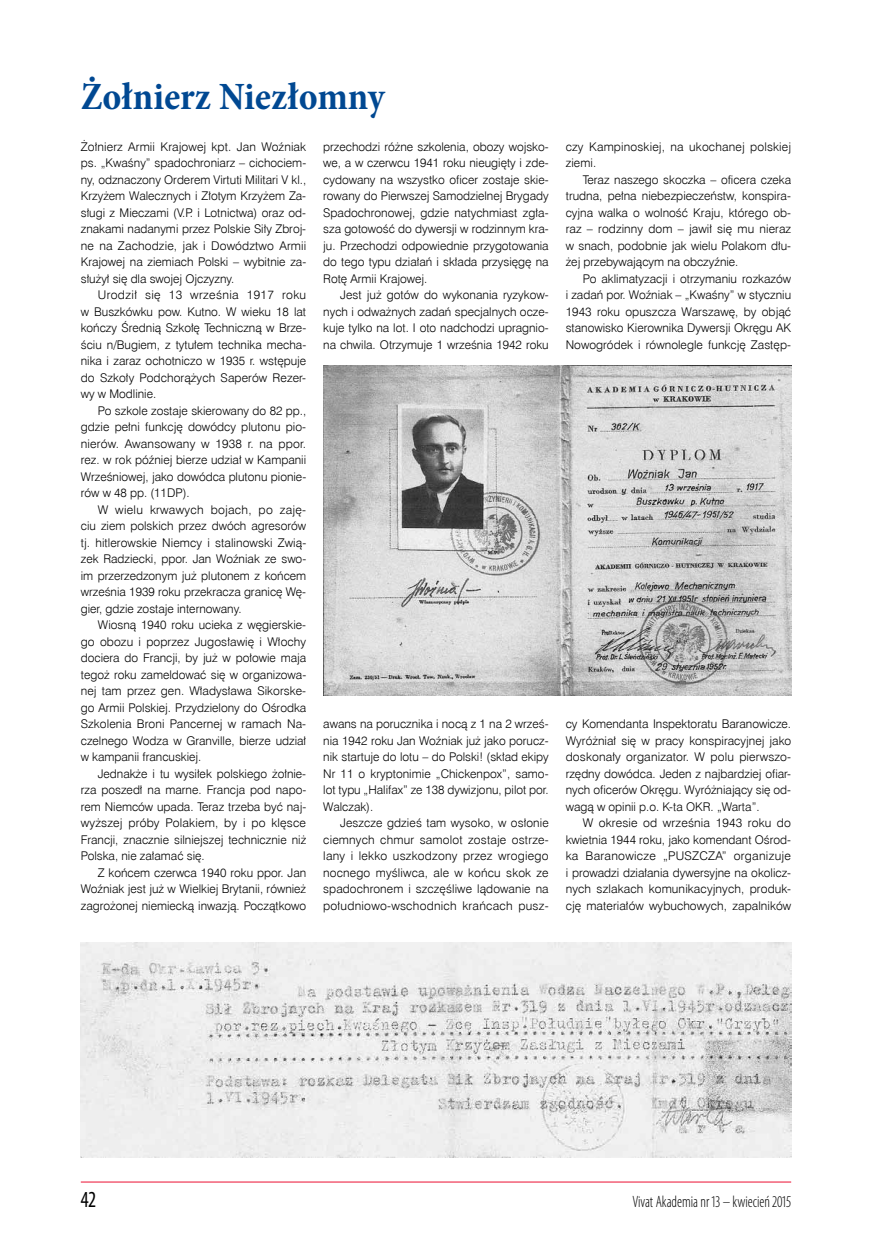
<style>
.page{position:relative;width:872px;height:1242px;background:#fff}
.page>*{position:absolute;margin:0;border:0;box-sizing:border-box;transform-origin:0 0}
.t1{font:700 condensed 39px "Minion Pro";color:#004892}
.t2{font:condensed 23.1px "Myriad Pro";color:#000;scale:.91 1}
.t3{font:300 condensed 16.5px "Myriad Pro";color:#000;scale:.91 1}
.t4{font:12px/16.5px "Swis 721 Lt EU";color:#000;text-align:justify}
</style>
<div class="page">
<hr style="left:81px;top:1181px;width:710px;height:1px;background:#ed1a3b">
<img style="left:323px;top:365px;width:468px;height:330px">
<img style="left:81px;top:943px;width:710px;height:214px">
<h1 class="t1" style="left:81px;top:70px;width:306px">Żołnierz Niezłomny</h1>
<p class="t4" style="left:81px;top:138px;width:227px">Żołnierz Armii Krajowej kpt. Jan Woźniak ps. „Kwaśny” spadochroniarz – cichociem&shy;ny, odznaczony Orderem Virtuti Militari V kl., Krzyżem Walecznych i Złotym Krzyżem Za&shy;sługi z Mieczami (V.P. i Lotnictwa) oraz od&shy;znakami nadanymi przez Polskie Siły Zbroj&shy;ne na Zachodzie, jak i Dowództwo Armii Krajowej na ziemiach Polski – wybitnie za&shy;służył się dla swojej Ojczyzny.</p>
<p class="t4" style="left:81px;top:287px;width:227px;text-indent:17px">Urodził się 13 września 1917 roku w Buszkówku pow. Kutno. W wieku 18 lat kończy Średnią Szkołę Techniczną w Brze&shy;ściu n/Bugiem, z tytułem technika mecha&shy;nika i zaraz ochotniczo w 1935 r. wstępuje do Szkoły Podchorążych Saperów Rezer&shy;wy w Modlinie.</p>
<p class="t4" style="left:81px;top:402px;width:227px;text-indent:17px">Po szkole zostaje skierowany do 82 pp., gdzie pełni funkcję dowódcy plutonu pio&shy;nierów. Awansowany w 1938 r. na ppor. rez. w rok później bierze udział w Kampanii Wrześniowej, jako dowódca plutonu pionie&shy;rów w 48 pp. (11DP).</p>
<p class="t4" style="left:81px;top:501px;width:227px;text-indent:17px">W wielu krwawych bojach, po zaję&shy;ciu ziem polskich przez dwóch agresorów tj. hitlerowskie Niemcy i stalinowski Zwią&shy;zek Radziecki, ppor. Jan Woźniak ze swo&shy;im przerzedzonym już plutonem z końcem września 1939 roku przekracza granicę Wę&shy;gier, gdzie zostaje internowany.</p>
<p class="t4" style="left:81px;top:617px;width:227px;text-indent:17px">Wiosną 1940 roku ucieka z węgierskie&shy;go obozu i poprzez Jugosławię i Włochy dociera do Francji, by już w połowie maja tegoż roku zameldować się w organizowa&shy;nej tam przez gen. Władysława Sikorske&shy;go Armii Polskiej. Przydzielony do Ośrodka Szkolenia Broni Pancernej w ramach Na&shy;czelnego Wodza w Granville, bierze udział w kampanii francuskiej.</p>
<p class="t4" style="left:81px;top:765px;width:227px;text-indent:17px">Jednakże i tu wysiłek polskiego żołnie&shy;rza poszedł na marne. Francja pod napo&shy;rem Niemców upada. Teraz trzeba być naj&shy;wyższej próby Polakiem, by i po klęsce Francji, znacznie silniejszej technicznie niż Polska, nie załamać się.</p>
<p class="t4" style="left:81px;top:864px;width:227px;text-indent:17px">Z końcem czerwca 1940 roku ppor. Jan Woźniak jest już w Wielkiej Brytanii, również zagrożonej niemiecką inwazją. Początkowo</p>
<p class="t4" style="left:323px;top:138px;width:227px">przechodzi różne szkolenia, obozy wojsko&shy;we, a w czerwcu 1941 roku nieugięty i zde&shy;cydowany na wszystko oficer zostaje skie&shy;rowany do Pierwszej Samodzielnej Brygady Spadochronowej, gdzie natychmiast zgła&shy;sza gotowość do dywersji w rodzinnym kra&shy;ju. Przechodzi odpowiednie przygotowania do tego typu działań i składa przysięgę na Rotę Armii Krajowej.</p>
<p class="t4" style="left:323px;top:287px;width:227px;text-indent:17px">Jest już gotów do wykonania ryzykow&shy;nych i odważnych zadań specjalnych ocze&shy;kuje tylko na lot. I oto nadchodzi upragnio&shy;na chwila. Otrzymuje 1 września 1942 roku</p>
<p class="t4" style="left:323px;top:716px;width:227px">awans na porucznika i nocą z 1 na 2 wrześ&shy;nia 1942 roku Jan Woźniak już jako porucz&shy;nik startuje do lotu – do Polski! (skład ekipy Nr 11 o kryptonimie „Chickenpox”, samo&shy;lot typu „Halifax” ze 138 dywizjonu, pilot por.<br>Walczak).</p>
<p class="t4" style="left:323px;top:815px;width:227px;text-indent:17px">Jeszcze gdzieś tam wysoko, w osłonie ciemnych chmur samolot zostaje ostrze&shy;lany i lekko uszkodzony przez wrogiego nocnego myśliwca, ale w końcu skok ze spadochronem i szczęśliwe lądowanie na południowo-wschodnich krańcach pusz-</p>
<p class="t4" style="left:566px;top:138px;width:227px">czy Kampinoskiej, na ukochanej polskiej ziemi.</p>
<p class="t4" style="left:566px;top:171px;width:227px;text-indent:17px">Teraz naszego skoczka – oficera czeka trudna, pełna niebezpieczeństw, konspira&shy;cyjna walka o wolność Kraju, którego ob&shy;raz – rodzinny dom – jawił się mu nieraz w snach, podobnie jak wielu Polakom dłu&shy;żej przebywającym na obczyźnie.</p>
<p class="t4" style="left:566px;top:270px;width:227px;text-indent:17px">Po aklimatyzacji i otrzymaniu rozkazów i zadań por. Woźniak – „Kwaśny” w styczniu 1943 roku opuszcza Warszawę, by objąć stanowisko Kierownika Dywersji Okręgu AK Nowogródek i równolegle funkcję Zastęp-</p>
<p class="t4" style="left:566px;top:716px;width:227px">cy Komendanta Inspektoratu Baranowicze.<br>Wyróżniał się w pracy konspiracyjnej jako doskonały organizator. W polu pierwszo&shy;rzędny dowódca. Jeden z najbardziej ofiar&shy;nych oficerów Okręgu. Wyróżniający się od&shy;wagą w opinii p.o. K-ta OKR. „Warta”.</p>
<p class="t4" style="left:566px;top:815px;width:227px;text-indent:17px">W okresie od września 1943 roku do kwietnia 1944 roku, jako komendant Ośrod&shy;ka Baranowicze „PUSZCZA” organizuje i prowadzi działania dywersyjne na okolicz&shy;nych szlakach komunikacyjnych, produk&shy;cję materiałów wybuchowych, zapalników</p>
<h2 class="t2" style="left:81px;top:1186px;width:18px">42</h2>
<h3 class="t3" style="left:632px;top:1192px;width:176px">Vivat Akademia nr 13 – kwiecień 2015</h3>
</div>
